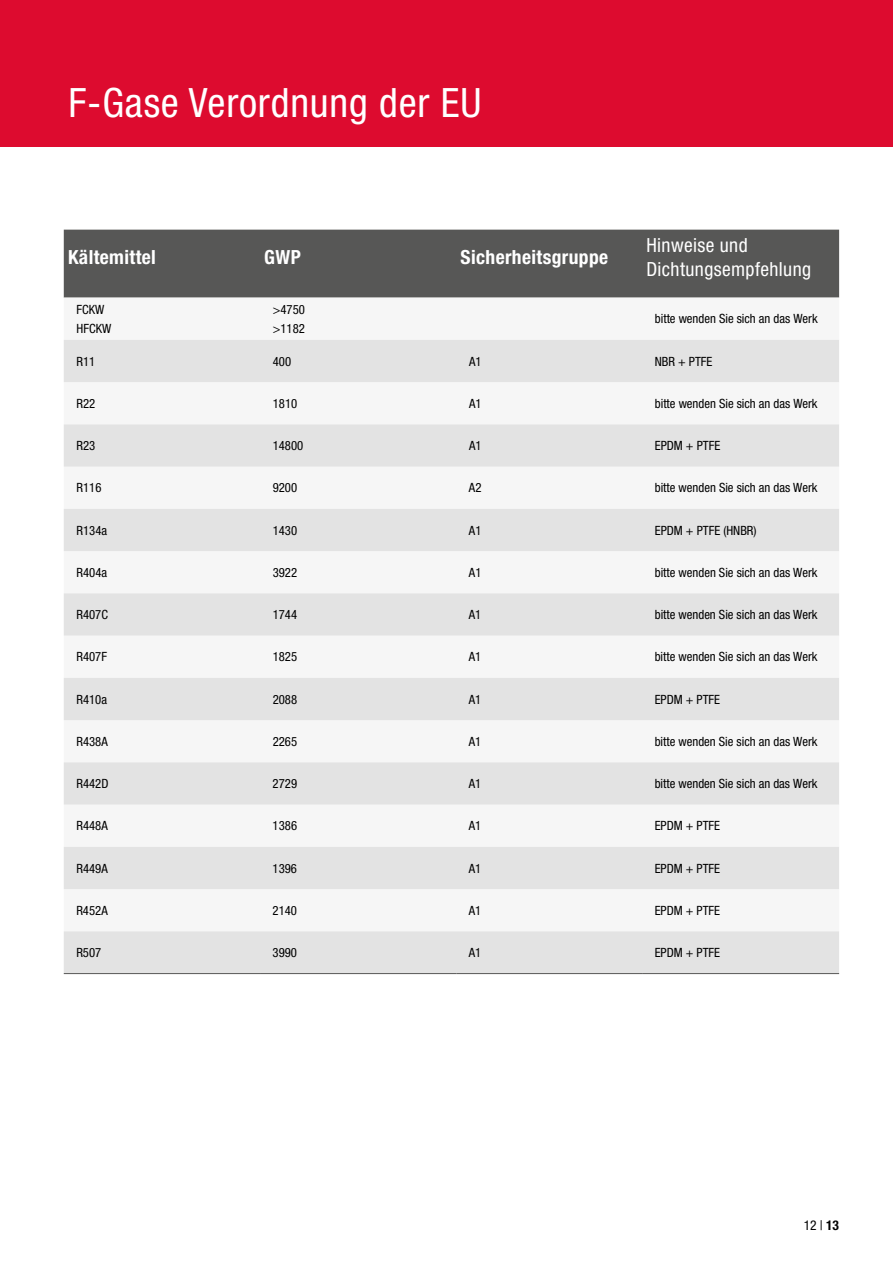
<style>
.page{position:relative;width:893px;height:1263px;background:#fff}
.page>*{position:absolute;margin:0;border:0;box-sizing:border-box;transform-origin:0 0}
.t1{font:condensed 40.5px "Helvetica Neue LT Std";letter-spacing:.02em;color:#fff}
.t2{font:700 condensed 19.5px "Helvetica Neue LT Std";letter-spacing:.02em;color:#fff}
.t3{font:condensed 19.5px/24px "Helvetica Neue LT Std";letter-spacing:.02em;color:#fff}
.t4{font:condensed 13.5px "Helvetica Neue LT Std";color:#000}
.t5{font:condensed 12.75px/19.2px "Helvetica Neue LT Std";color:#000}
.s1{font-weight:700}
</style>
<div class="page">
<div style="left:0;top:0;width:893px;height:146px;background:#dd0b2f"></div>
<div style="left:64px;top:230px;width:775px;height:68px;background:#575756"></div>
<svg style="left:64px;top:340px;width:775px;height:633px;fill:#e3e3e3"></svg>
<hr style="left:64px;top:973px;width:196px;height:1px;background:#575756">
<hr style="left:260px;top:973px;width:196px;height:1px;background:#575756">
<hr style="left:456px;top:973px;width:186px;height:1px;background:#575756">
<hr style="left:642px;top:973px;width:197px;height:1px;background:#575756">
<h1 class="t1" style="left:68px;top:80px;width:414px">F-Gase Verordnung der EU</h1>
<h2 class="t2" style="left:68px;top:246px;width:89px">Kältemittel</h2>
<h2 class="t2" style="left:264px;top:246px;width:38px">GWP</h2>
<h2 class="t2" style="left:460px;top:246px;width:149px">Sicherheitsgruppe</h2>
<h2 class="t3" style="left:646px;top:233px;width:166px">Hinweise und<br>Dichtungsempfehlung</h2>
<p class="t5" style="left:77px;top:299px;width:36px">FCKW<br>HFCKW</p>
<p class="t5" style="left:273px;top:299px;width:34px">&gt;4750 &gt;1182</p>
<p class="t5" style="left:655px;top:309px;width:164px">bitte wenden Sie sich an das Werk</p>
<p class="t5" style="left:77px;top:351px;width:20px">R11</p>
<p class="t5" style="left:273px;top:351px;width:20px">400</p>
<p class="t5" style="left:469px;top:351px;width:14px">A1</p>
<p class="t5" style="left:655px;top:351px;width:59px">NBR + PTFE</p>
<p class="t5" style="left:77px;top:394px;width:20px">R22</p>
<p class="t5" style="left:273px;top:394px;width:26px">1810</p>
<p class="t5" style="left:469px;top:394px;width:14px">A1</p>
<p class="t5" style="left:655px;top:394px;width:164px">bitte wenden Sie sich an das Werk</p>
<p class="t5" style="left:77px;top:436px;width:20px">R23</p>
<p class="t5" style="left:273px;top:436px;width:32px">14800</p>
<p class="t5" style="left:469px;top:436px;width:14px">A1</p>
<p class="t5" style="left:655px;top:436px;width:67px">EPDM + PTFE</p>
<p class="t5" style="left:76px;top:478px;width:26px">R116</p>
<p class="t5" style="left:273px;top:478px;width:26px">9200</p>
<p class="t5" style="left:469px;top:478px;width:14px">A2</p>
<p class="t5" style="left:655px;top:478px;width:164px">bitte wenden Sie sich an das Werk</p>
<p class="t5" style="left:76px;top:520px;width:32px">R134a</p>
<p class="t5" style="left:273px;top:520px;width:26px">1430</p>
<p class="t5" style="left:469px;top:520px;width:14px">A1</p>
<p class="t5" style="left:655px;top:520px;width:103px">EPDM + PTFE (HNBR)</p>
<p class="t5" style="left:76px;top:563px;width:32px">R404a</p>
<p class="t5" style="left:273px;top:563px;width:26px">3922</p>
<p class="t5" style="left:469px;top:563px;width:14px">A1</p>
<p class="t5" style="left:655px;top:563px;width:164px">bitte wenden Sie sich an das Werk</p>
<p class="t5" style="left:76px;top:605px;width:33px">R407C</p>
<p class="t5" style="left:273px;top:605px;width:26px">1744</p>
<p class="t5" style="left:469px;top:605px;width:14px">A1</p>
<p class="t5" style="left:655px;top:605px;width:164px">bitte wenden Sie sich an das Werk</p>
<p class="t5" style="left:76px;top:647px;width:32px">R407F</p>
<p class="t5" style="left:273px;top:647px;width:26px">1825</p>
<p class="t5" style="left:469px;top:647px;width:14px">A1</p>
<p class="t5" style="left:655px;top:647px;width:164px">bitte wenden Sie sich an das Werk</p>
<p class="t5" style="left:76px;top:689px;width:32px">R410a</p>
<p class="t5" style="left:273px;top:689px;width:26px">2088</p>
<p class="t5" style="left:469px;top:689px;width:14px">A1</p>
<p class="t5" style="left:655px;top:689px;width:67px">EPDM + PTFE</p>
<p class="t5" style="left:76px;top:731px;width:33px">R438A</p>
<p class="t5" style="left:273px;top:731px;width:26px">2265</p>
<p class="t5" style="left:469px;top:731px;width:14px">A1</p>
<p class="t5" style="left:655px;top:731px;width:164px">bitte wenden Sie sich an das Werk</p>
<p class="t5" style="left:76px;top:774px;width:34px">R442D</p>
<p class="t5" style="left:273px;top:774px;width:26px">2729</p>
<p class="t5" style="left:469px;top:774px;width:14px">A1</p>
<p class="t5" style="left:655px;top:774px;width:164px">bitte wenden Sie sich an das Werk</p>
<p class="t5" style="left:76px;top:816px;width:33px">R448A</p>
<p class="t5" style="left:273px;top:816px;width:26px">1386</p>
<p class="t5" style="left:469px;top:816px;width:14px">A1</p>
<p class="t5" style="left:655px;top:816px;width:67px">EPDM + PTFE</p>
<p class="t5" style="left:76px;top:858px;width:33px">R449A</p>
<p class="t5" style="left:273px;top:858px;width:26px">1396</p>
<p class="t5" style="left:469px;top:858px;width:14px">A1</p>
<p class="t5" style="left:655px;top:858px;width:67px">EPDM + PTFE</p>
<p class="t5" style="left:76px;top:900px;width:33px">R452A</p>
<p class="t5" style="left:273px;top:900px;width:26px">2140</p>
<p class="t5" style="left:469px;top:900px;width:14px">A1</p>
<p class="t5" style="left:655px;top:900px;width:67px">EPDM + PTFE</p>
<p class="t5" style="left:76px;top:943px;width:26px">R507</p>
<p class="t5" style="left:273px;top:943px;width:26px">3990</p>
<p class="t5" style="left:469px;top:943px;width:14px">A1</p>
<p class="t5" style="left:655px;top:943px;width:67px">EPDM + PTFE</p>
<p class="t4" style="left:804px;top:1217px;width:37px">12 | <span class="s1">13</span></p>
</div>
